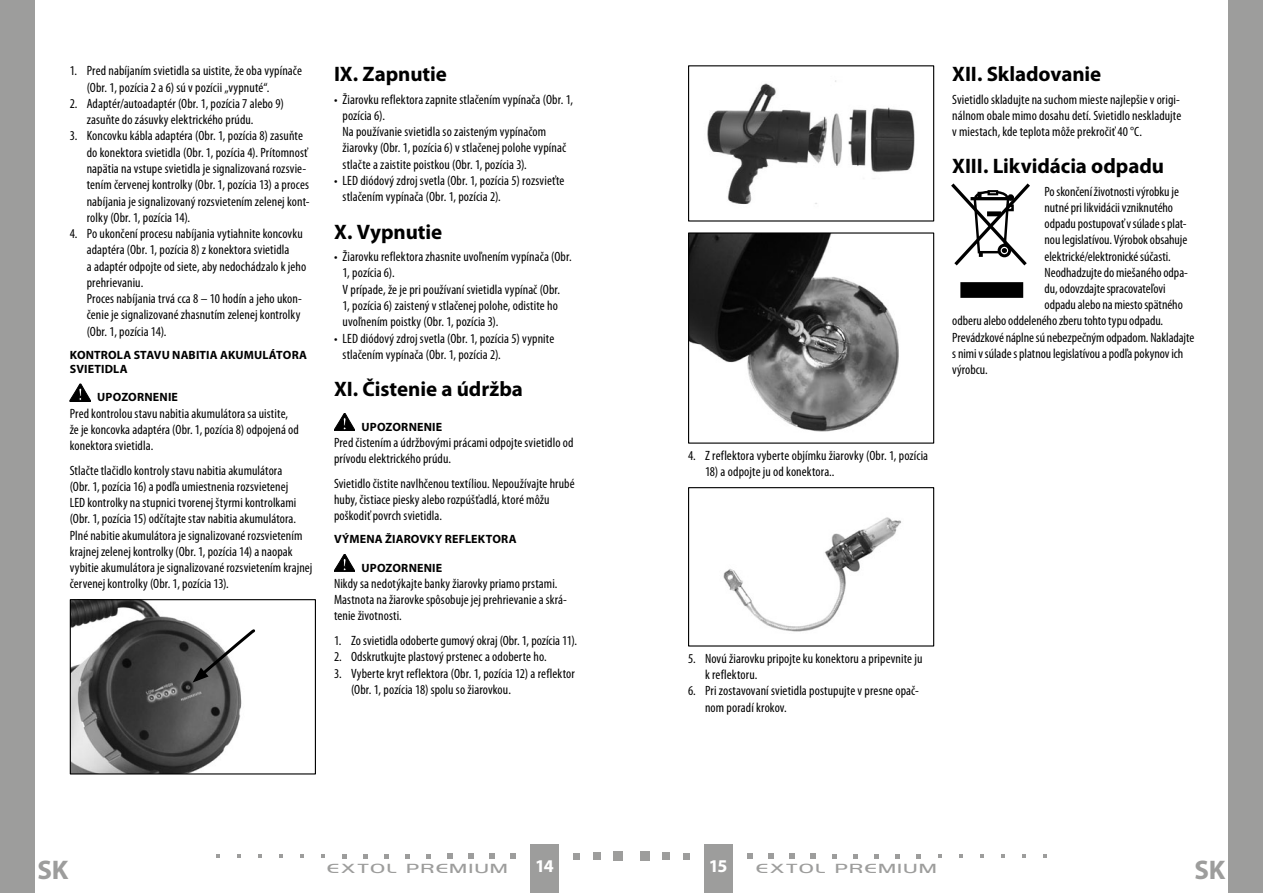
<style>
.page{position:relative;width:1263px;height:893px;background:#fff}
.page>*{position:absolute;margin:0;border:0;box-sizing:border-box;transform-origin:0 0}
.t1{font:700 27px "Myriad Pro";color:#9d9d9c}
.t2{font:700 21px "Myriad Pro";letter-spacing:-.005em;color:#000}
.t3{font:700 18px "Myriad Pro";color:#fff}
.t4{font:condensed 13.5px/16.2px "Myriad Pro";letter-spacing:.005em;color:#000}
.t5{font:700 12px/14.4px "Myriad Pro";letter-spacing:.01em;color:#000}
.t6{font:12px "Highland Gothic Light Medium CE";letter-spacing:.115em;color:#9d9d9c;scale:1.5 1}
</style>
<div class="page">
<div style="left:530px;top:844px;width:28px;height:49px;background:#9d9d9c"></div>
<div style="left:614px;top:851px;width:9px;height:10px;background:#9d9d9c"></div>
<div style="left:593px;top:852px;width:8px;height:8px;background:#9d9d9c"></div>
<svg style="left:573px;top:853px;width:6px;height:6px"></svg>
<svg style="left:510px;top:853px;width:6px;height:6px"></svg>
<svg style="left:489px;top:853px;width:5px;height:6px"></svg>
<svg style="left:468px;top:853px;width:5px;height:6px"></svg>
<svg style="left:447px;top:853px;width:5px;height:6px"></svg>
<svg style="left:426px;top:854px;width:5px;height:4px"></svg>
<svg style="left:405px;top:854px;width:5px;height:4px"></svg>
<svg style="left:384px;top:854px;width:5px;height:4px"></svg>
<svg style="left:363px;top:854px;width:5px;height:4px"></svg>
<svg style="left:342px;top:854px;width:5px;height:4px"></svg>
<svg style="left:321px;top:854px;width:4px;height:4px"></svg>
<svg style="left:300px;top:854px;width:4px;height:4px"></svg>
<svg style="left:279px;top:854px;width:4px;height:4px"></svg>
<svg style="left:258px;top:854px;width:4px;height:4px"></svg>
<svg style="left:237px;top:854px;width:4px;height:4px"></svg>
<svg style="left:216px;top:854px;width:4px;height:4px"></svg>
<svg style="left:70px;top:384px;width:21px;height:17px"></svg>
<img style="left:72px;top:601px;width:170px;height:171px">
<svg style="left:193px;top:629px;width:62px;height:54px"></svg>
<div style="left:70px;top:599px;width:246px;height:175px;border:1px solid #000"></div>
<svg style="left:334px;top:413px;width:21px;height:18px"></svg>
<svg style="left:334px;top:554px;width:21px;height:18px"></svg>
<div style="left:704px;top:844px;width:29px;height:49px;background:#9d9d9c"></div>
<div style="left:640px;top:851px;width:9px;height:10px;background:#9d9d9c"></div>
<div style="left:662px;top:852px;width:8px;height:8px;background:#9d9d9c"></div>
<div style="left:683px;top:853px;width:7px;height:6px;background:#9d9d9c"></div>
<svg style="left:747px;top:853px;width:6px;height:6px"></svg>
<svg style="left:768px;top:853px;width:6px;height:6px"></svg>
<svg style="left:789px;top:853px;width:6px;height:6px"></svg>
<svg style="left:811px;top:853px;width:5px;height:6px"></svg>
<svg style="left:832px;top:854px;width:5px;height:4px"></svg>
<svg style="left:853px;top:854px;width:5px;height:4px"></svg>
<svg style="left:874px;top:854px;width:5px;height:4px"></svg>
<svg style="left:895px;top:854px;width:5px;height:4px"></svg>
<svg style="left:916px;top:854px;width:5px;height:4px"></svg>
<svg style="left:938px;top:854px;width:4px;height:4px"></svg>
<svg style="left:959px;top:854px;width:4px;height:4px"></svg>
<svg style="left:980px;top:854px;width:4px;height:4px"></svg>
<svg style="left:1001px;top:854px;width:4px;height:4px"></svg>
<svg style="left:1022px;top:854px;width:4px;height:4px"></svg>
<svg style="left:1043px;top:854px;width:4px;height:4px"></svg>
<img style="left:707px;top:80px;width:208px;height:124px">
<div style="left:688px;top:65px;width:246px;height:157px;border:1px solid #000"></div>
<img style="left:690px;top:234px;width:209px;height:198px">
<div style="left:688px;top:232px;width:246px;height:212px;border:1px solid #000"></div>
<img style="left:723px;top:517px;width:178px;height:115px">
<div style="left:688px;top:487px;width:246px;height:160px;border:1px solid #000"></div>
<svg style="left:951px;top:183px;width:79px;height:83px"></svg>
<div style="left:960px;top:282px;width:63px;height:16px;background:#000"></div>
<div style="left:0;top:0;width:34px;height:893px;background:#9d9d9c"></div>
<div style="left:1229px;top:0;width:34px;height:893px;background:#9d9d9c"></div>
<p class="t4" style="left:87px;top:63px;width:217px;text-indent:-17px">1. Pred nabíjaním svietidla sa uistite, že oba vypínače (Obr. 1, pozícia 2 a 6) sú v pozícii „vypnuté“.</p>
<p class="t4" style="left:87px;top:95px;width:199px;text-indent:-17px">2. Adaptér/autoadaptér (Obr. 1, pozícia 7 alebo 9) zasuňte do zásuvky elektrického prúdu.</p>
<p class="t4" style="left:87px;top:128px;width:224px;text-indent:-17px">3. Koncovku kábla adaptéra (Obr. 1, pozícia 8) zasuňte do konektora svietidla (Obr. 1, pozícia 4). Prítomnosť napätia na vstupe svietidla je signalizovaná rozsvie&shy;tením červenej kontrolky (Obr. 1, pozícia 13) a proces nabíjania je signalizovaný rozsvietením zelenej kont&shy;rolky (Obr. 1, pozícia 14).</p>
<p class="t4" style="left:87px;top:225px;width:221px;text-indent:-17px">4. Po ukončení procesu nabíjania vytiahnite koncovku adaptéra (Obr. 1, pozícia 8) z konektora svietidla<br>a adaptér odpojte od siete, aby nedochádzalo k jeho prehrievaniu.<br>Proces nabíjania trvá cca 8 – 10 hodín a jeho ukon&shy;čenie je signalizované zhasnutím zelenej kontrolky (Obr. 1, pozícia 14).</p>
<p class="t5" style="left:70px;top:347px;width:40px">KONTROL</p>
<p class="t5" style="left:70px;top:347px;width:239px;text-indent:54px">A STAVU NABITIA AKUMULÁTORA<br>SVIETIDLA</p>
<p class="t5" style="left:97px;top:390px;width:55px">UPOZORNENIE</p>
<p class="t4" style="left:70px;top:405px;width:231px">Pred kontrolou stavu nabitia akumulátora sa uistite, že je koncovka adaptéra (Obr. 1, pozícia 8) odpojená od konektora svietidla.</p>
<p class="t4" style="left:70px;top:462px;width:244px">Stlačte tlačidlo kontroly stavu nabitia akumulátora<br>(Obr. 1, pozícia 16) a podľa umiestnenia rozsvietenej<br>LED kontrolky na stupnici tvorenej štyrmi kontrolkami (Obr. 1, pozícia 15) odčítajte stav nabitia akumulátora.<br>Plné nabitie akumulátora je signalizované rozsvietením krajnej zelenej kontrolky (Obr. 1, pozícia 14) a naopak vybitie akumulátora je signalizované rozsvietením krajnej červenej kontrolky (Obr. 1, pozícia 13).</p>
<h2 class="t2" style="left:334px;top:60px;width:114px">IX. ZAPNUTIE</h2>
<p class="t4" style="left:343px;top:91px;width:232px;text-indent:-9px">• Žiarovku reflektora zapnite stlačením vypínača (Obr. 1, pozícia 6).<br>Na používanie svietidla so zaisteným vypínačom žiarovky (Obr. 1, pozícia 6) v stlačenej polohe vypínač stlačte a zaistite poistkou (Obr. 1, pozícia 3).</p>
<p class="t4" style="left:343px;top:172px;width:223px;text-indent:-9px">• LED diódový zdroj svetla (Obr. 1, pozícia 5) rozsvieťte stlačením vypínača (Obr. 1, pozícia 2).</p>
<h2 class="t2" style="left:334px;top:218px;width:110px">X. VYPNUTIE</h2>
<p class="t4" style="left:343px;top:248px;width:231px;text-indent:-9px">• Žiarovku reflektora zhasnite uvoľnením vypínača (Obr.<br>1, pozícia 6).<br>V prípade, že je pri používaní svietidla vypínač (Obr.<br>1, pozícia 6) zaistený v stlačenej polohe, odistite ho uvoľnením poistky (Obr. 1, pozícia 3).</p>
<p class="t4" style="left:343px;top:330px;width:213px;text-indent:-9px">• LED diódový zdroj svetla (Obr. 1, pozícia 5) vypnite stlačením vypínača (Obr. 1, pozícia 2).</p>
<h2 class="t2" style="left:334px;top:375px;width:190px">XI. ČISTENIE A ÚDRŽBA</h2>
<p class="t5" style="left:362px;top:419px;width:55px">UPOZORNENIE</p>
<p class="t4" style="left:334px;top:434px;width:241px">Pred čistením a údržbovými prácami odpojte svietidlo od prívodu elektrického prúdu.</p>
<p class="t4" style="left:334px;top:475px;width:242px">Svietidlo čistite navlhčenou textíliou. Nepoužívajte hrubé huby, čistiace piesky alebo rozpúšťadlá, ktoré môžu poškodiť povrch svietidla.</p>
<p class="t5" style="left:334px;top:532px;width:18px">VÝMENA</p>
<p class="t5" style="left:385px;top:532px;width:43px">ŽIAROVKY</p>
<p class="t5" style="left:445px;top:532px;width:72px">REFLEKTORA</p>
<p class="t5" style="left:362px;top:560px;width:55px">UPOZORNENIE</p>
<p class="t4" style="left:334px;top:575px;width:234px">Nikdy sa nedotýkajte banky žiarovky priamo prstami.<br>Mastnota na žiarovke spôsobuje jej prehrievanie a skrá&shy;tenie životnosti.</p>
<p class="t4" style="left:334px;top:632px;width:244px">1. Zo svietidla odoberte gumový okraj (Obr. 1, pozícia 11).</p>
<p class="t4" style="left:334px;top:649px;width:214px">2. Odskrutkujte plastový prstenec a odoberte ho.</p>
<p class="t4" style="left:351px;top:665px;width:225px;text-indent:-17px">3. Vyberte kryt reflektora (Obr. 1, pozícia 12) a reflektor (Obr. 1, pozícia 18) spolu so žiarovkou.</p>
<h2 class="t2" style="left:952px;top:60px;width:150px">XII. SKLADOVANIE</h2>
<p class="t4" style="left:952px;top:91px;width:231px;text-align:justify">Svietidlo skladujte na suchom mieste najlepšie v origi&shy;nálnom obale mimo dosahu detí. Svietidlo neskladujte v miestach, kde teplota môže prekročiť 40 °C.</p>
<h2 class="t2" style="left:952px;top:152px;width:213px">XIII. LIKVIDÁCIA ODPADU</h2>
<p class="t4" style="left:1044px;top:183px;width:136px">Po skončení životnosti výrobku je</p>
<p class="t4" style="left:1044px;top:199px;width:130px">nutné pri likvidácii vzniknutého</p>
<p class="t4" style="left:1044px;top:215px;width:144px">odpadu postupovať v súlade s plat-</p>
<p class="t4" style="left:1044px;top:232px;width:144px">nou legislatívou. Výrobok obsahuje</p>
<p class="t4" style="left:1044px;top:248px;width:128px">elektrické/elektronické súčasti.</p>
<p class="t4" style="left:1044px;top:264px;width:145px">Neodhadzujte do miešaného odpa-</p>
<p class="t4" style="left:1044px;top:280px;width:123px">du, odovzdajte spracovateľovi</p>
<p class="t4" style="left:1044px;top:296px;width:140px">odpadu alebo na miesto spätného</p>
<p class="t4" style="left:952px;top:313px;width:212px">odberu alebo oddeleného zberu tohto typu odpadu.</p>
<p class="t4" style="left:952px;top:329px;width:244px">Prevádzkové náplne sú nebezpečným odpadom. Nakladajte</p>
<p class="t4" style="left:952px;top:345px;width:232px">s nimi v súlade s platnou legislatívou a podľa pokynov ich</p>
<p class="t4" style="left:952px;top:361px;width:37px">výrobcu.</p>
<p class="t4" style="left:688px;top:447px;width:242px">4. Z reflektora vyberte objímku žiarovky (Obr. 1, pozícia</p>
<p class="t4" style="left:705px;top:463px;width:131px">18) a odpojte ju od konektora..</p>
<p class="t4" style="left:705px;top:650px;width:219px;text-indent:-17px">5. Novú žiarovku pripojte ku konektoru a pripevnite ju k reflektoru.</p>
<p class="t4" style="left:705px;top:683px;width:215px;text-indent:-17px">6. Pri zostavovaní svietidla postupujte v presne opač&shy;nom poradí krokov.</p>
<h1 class="t1" style="left:38px;top:852px;width:32px">SK</h1>
<h1 class="t1" style="left:1194px;top:852px;width:32px">SK</h1>
<p class="t6" style="left:327px;top:861px;width:122px">EXTOL PREMIUM</p>
<h3 class="t3" style="left:535px;top:855px;width:20px">14</h3>
<h3 class="t3" style="left:709px;top:855px;width:20px">15</h3>
<p class="t6" style="left:756px;top:861px;width:122px">EXTOL PREMIUM</p>
</div>
